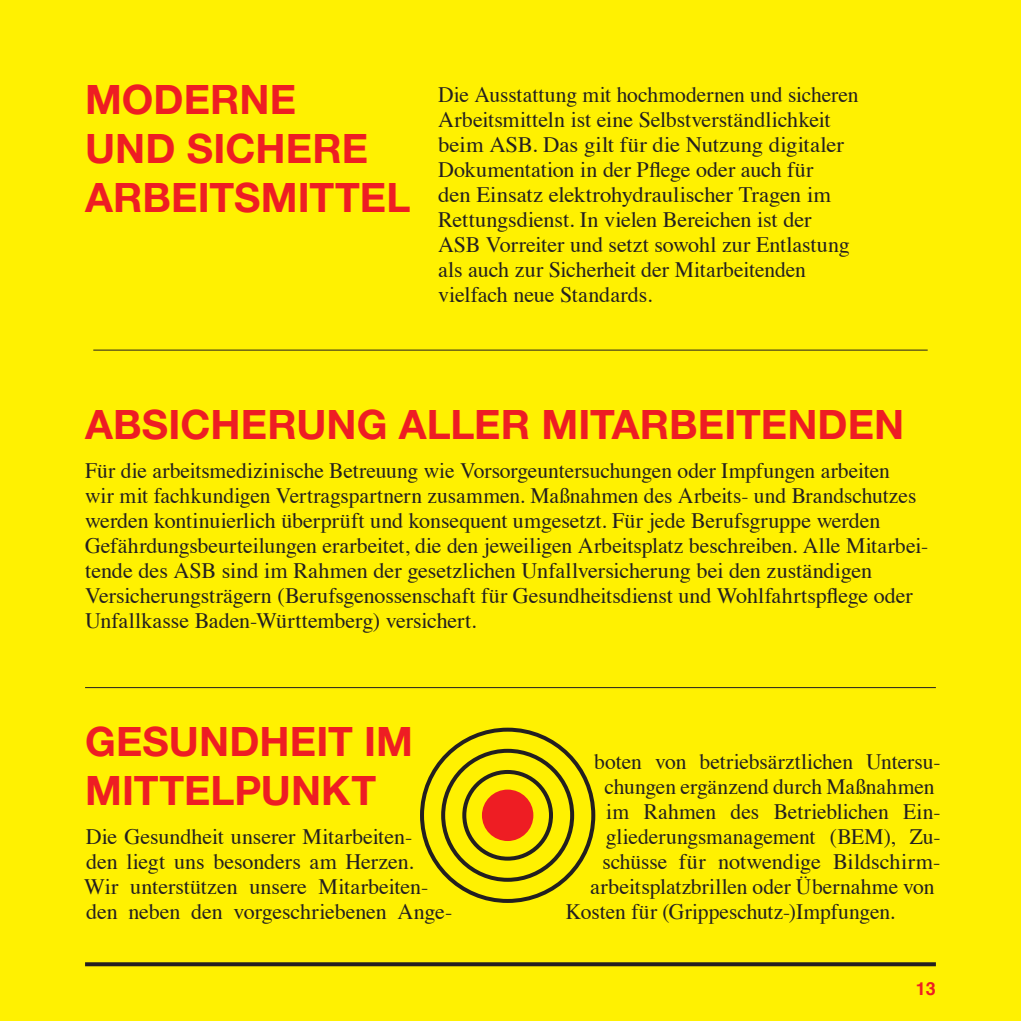
<style>
.page{position:relative;width:1021px;height:1021px;background:#fff}
.page>*{position:absolute;margin:0;border:0;box-sizing:border-box;transform-origin:0 0}
.t1{font:700 40.6px/48.8px "Helvetica Neue LT Pro";color:#ee1d23}
.t2{font:22px/25px "Times";letter-spacing:-.005em;color:#231f20}
.t3{font:700 18px "Helvetica";color:#ee1d23}
</style>
<div class="page">
<div style="left:0;top:0;width:1020px;height:1020px;background:#fff101"></div>
<hr style="left:93px;top:349px;width:834px;height:1px;background:#231f20">
<hr style="left:85px;top:687px;width:850px;height:1px;background:#231f20">
<div style="left:420px;top:727px;width:175px;height:175px;border:4px solid #231f20;border-radius:50%"></div>
<div style="left:441px;top:748px;width:133px;height:133px;border:4px solid #231f20;border-radius:50%"></div>
<div style="left:462px;top:770px;width:91px;height:90px;border:4px solid #231f20;border-radius:50%"></div>
<div style="left:482px;top:789px;width:51px;height:52px;background:#ee1d23;border-radius:50%"></div>
<svg style="left:85px;top:962px;width:850px;height:4px;background:#312d1d"></svg>
<h1 class="t1" style="left:85px;top:74px;width:327px">MODERNE<br>UND SICHERE<br>ARBEITSMITTEL</h1>
<p class="t2" style="left:438px;top:80px;width:422px">Die Ausstattung mit hochmodernen und sicheren Arbeitsmitteln ist eine Selbstverständlichkeit beim ASB. Das gilt für die Nutzung digitaler Dokumentation in der Pflege oder auch für<br>den Einsatz elektrohydraulischer Tragen im Rettungsdienst. In vielen Bereichen ist der ASB Vorreiter und setzt sowohl zur Entlastung als auch zur Sicherheit der Mitarbeitenden vielfach neue Standards.</p>
<h1 class="t1" style="left:85px;top:399px;width:820px">ABSICHERUNG ALLER MITARBEITENDEN</h1>
<p class="t2" style="left:85px;top:456px;width:844px">Für die arbeitsmedizinische Betreuung wie Vorsorgeuntersuchungen oder Impfungen arbeiten<br>wir mit fachkundigen Vertragspartnern zusammen. Maßnahmen des Arbeits- und Brandschutzes werden kontinuierlich überprüft und konsequent umgesetzt. Für jede Berufsgruppe werden Gefährdungsbeurteilungen erarbeitet, die den jeweiligen Arbeitsplatz beschreiben. Alle Mitarbei&shy;tende des ASB sind im Rahmen der gesetzlichen Unfallversicherung bei den zuständigen Versicherungsträgern (Berufsgenossenschaft für Gesundheitsdienst und Wohlfahrtspflege oder Unfallkasse Baden-Württemberg) versichert.</p>
<h1 class="t1" style="left:85px;top:716px;width:329px">GESUNDHEIT IM<br>MITTELPUNKT</h1>
<p class="t2" style="left:84px;top:822px;width:370px">Die Gesundheit unserer Mitarbeiten-<br>den liegt uns besonders am Herzen.<br>Wir unterstützen unsere Mitarbeiten&shy;den neben den vorgeschriebenen Ange-</p>
<p class="t2" style="left:594px;top:747px;width:348px">boten von betriebsärztlichen Untersu-</p>
<p class="t2" style="left:604px;top:772px;width:331px">chungen ergänzend durch Maßnahmen</p>
<p class="t2" style="left:606px;top:797px;width:336px">im Rahmen des Betrieblichen Ein-</p>
<p class="t2" style="left:605px;top:822px;width:336px">gliederungsmanagement (BEM), Zu-</p>
<p class="t2" style="left:602px;top:847px;width:340px">schüsse für notwendige Bildschirm-</p>
<p class="t2" style="left:590px;top:872px;width:346px">arbeitsplatzbrillen oder Übernahme von</p>
<p class="t2" style="left:566px;top:897px;width:330px">Kosten für (Grippeschutz-)Impfungen.</p>
<p class="t3" style="left:915px;top:973px;width:22px">13</p>
</div>
